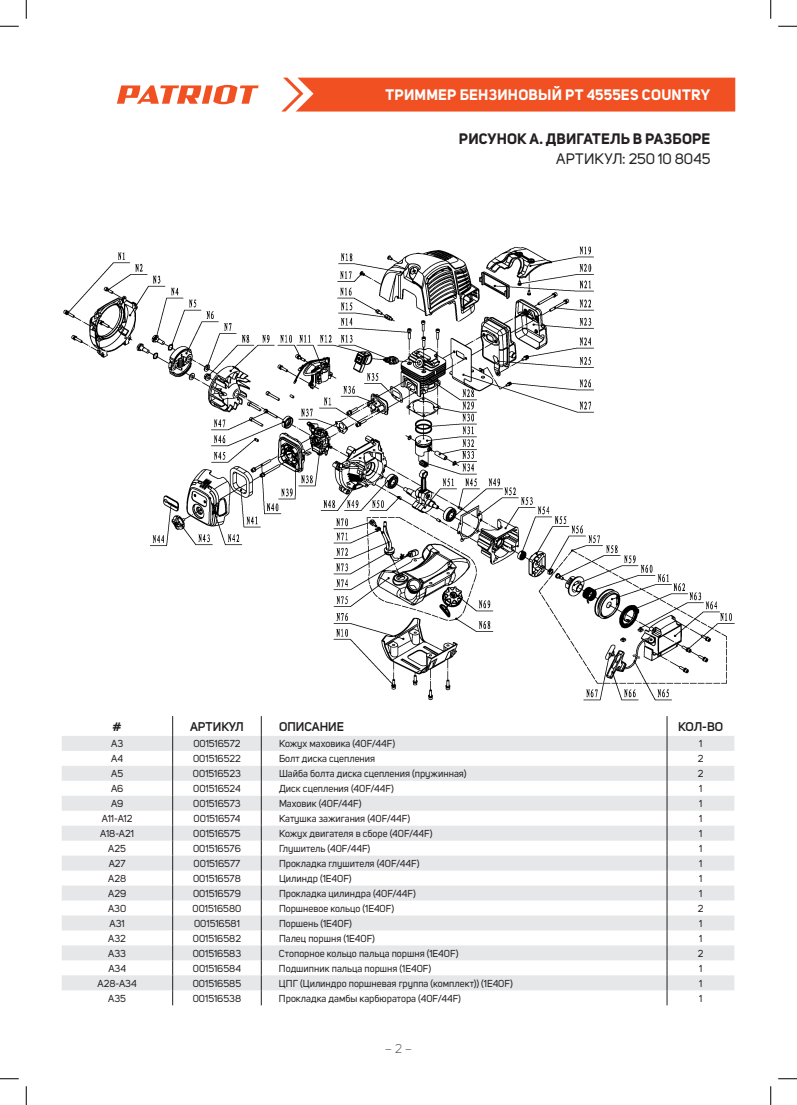
<style>
.page{position:relative;width:797px;height:1105px;background:#fff}
.page>*{position:absolute;margin:0;border:0;box-sizing:border-box;transform-origin:0 0}
.t1{font:700 15px "Uni Sans";letter-spacing:.015em;color:#fff}
.t2{font:700 15px "Uni Sans";letter-spacing:.005em;color:#231f20}
.t3{font:15px "Uni Sans";letter-spacing:-.005em;color:#231f20}
.t4{font:600 12.5px "Uni Sans";color:#231f20}
.t5{font:300 12.5px "Uni Sans";color:#231f20}
.t6{font:10px "Uni Sans";color:#231f20}
</style>
<div class="page">
<svg style="left:281px;top:78px;width:454px;height:34px;background:#f15a2e"></svg>
<svg style="left:117px;top:85px;width:142px;height:19px"></svg>
<svg style="left:62px;top:736px;width:672px;height:254px;fill:#eaebec"></svg>
<svg style="left:172px;top:716px;width:1px;height:289px"></svg>
<svg style="left:261px;top:716px;width:1px;height:289px"></svg>
<svg style="left:666px;top:716px;width:1px;height:289px"></svg>
<img style="left:63px;top:246px;width:672px;height:455px">
<svg style="left:0;top:25px;width:19px;height:2px"></svg>
<svg style="left:778px;top:25px;width:19px;height:2px"></svg>
<svg style="left:0;top:1078px;width:19px;height:1px"></svg>
<svg style="left:778px;top:1078px;width:19px;height:1px"></svg>
<svg style="left:25px;top:0;width:2px;height:19px"></svg>
<svg style="left:25px;top:1086px;width:2px;height:19px"></svg>
<svg style="left:770px;top:0;width:1px;height:19px"></svg>
<svg style="left:770px;top:1086px;width:1px;height:19px"></svg>
<h1 class="t1" style="left:385px;top:86px;width:326px">ТРИММЕР БЕНЗИНОВЫЙ PT 4555ES COUNTRY</h1>
<h1 class="t2" style="left:459px;top:129px;width:253px">РИСУНОК A. ДВИГАТЕЛЬ В РАЗБОРЕ</h1>
<h1 class="t3" style="left:556px;top:150px;width:156px">АРТИКУЛ: 250 10 8045</h1>
<p class="t4" style="left:113px;top:719px;width:11px">#</p>
<p class="t4" style="left:190px;top:719px;width:55px">АРТИКУЛ</p>
<p class="t4" style="left:279px;top:719px;width:67px">ОПИСАНИЕ</p>
<p class="t4" style="left:678px;top:719px;width:47px">КОЛ-ВО</p>
<p class="t6" style="left:111px;top:738px;width:14px">A3</p>
<p class="t6" style="left:193px;top:738px;width:49px">001516572</p>
<p class="t6" style="left:279px;top:738px;width:118px">Кожух маховика (40F/44F)</p>
<p class="t6" style="left:699px;top:738px;width:5px">1</p>
<p class="t6" style="left:111px;top:753px;width:13px">A4</p>
<p class="t6" style="left:193px;top:753px;width:49px">001516522</p>
<p class="t6" style="left:279px;top:753px;width:98px">Болт диска сцепления</p>
<p class="t6" style="left:698px;top:753px;width:7px">2</p>
<p class="t6" style="left:111px;top:768px;width:14px">A5</p>
<p class="t6" style="left:193px;top:768px;width:49px">001516523</p>
<p class="t6" style="left:279px;top:768px;width:189px">Шайба болта диска сцепления (пружинная)</p>
<p class="t6" style="left:698px;top:768px;width:7px">2</p>
<p class="t6" style="left:111px;top:783px;width:14px">A6</p>
<p class="t6" style="left:193px;top:783px;width:49px">001516524</p>
<p class="t6" style="left:279px;top:783px;width:116px">Диск сцепления (40F/44F)</p>
<p class="t6" style="left:699px;top:783px;width:5px">1</p>
<p class="t6" style="left:111px;top:798px;width:14px">A9</p>
<p class="t6" style="left:193px;top:798px;width:49px">001516573</p>
<p class="t6" style="left:279px;top:798px;width:84px">Маховик (40F/44F)</p>
<p class="t6" style="left:699px;top:798px;width:5px">1</p>
<p class="t6" style="left:102px;top:813px;width:32px">A11-A12</p>
<p class="t6" style="left:194px;top:813px;width:48px">001516574</p>
<p class="t6" style="left:279px;top:813px;width:133px">Катушка зажигания (40F/44F)</p>
<p class="t6" style="left:699px;top:813px;width:5px">1</p>
<p class="t6" style="left:100px;top:828px;width:35px">A18-A21</p>
<p class="t6" style="left:193px;top:828px;width:49px">001516575</p>
<p class="t6" style="left:279px;top:828px;width:155px">Кожух двигателя в сборе (40F/44F)</p>
<p class="t6" style="left:699px;top:828px;width:5px">1</p>
<p class="t6" style="left:108px;top:843px;width:19px">A25</p>
<p class="t6" style="left:193px;top:843px;width:49px">001516576</p>
<p class="t6" style="left:279px;top:843px;width:93px">Глушитель (40F/44F)</p>
<p class="t6" style="left:699px;top:843px;width:5px">1</p>
<p class="t6" style="left:109px;top:858px;width:19px">A27</p>
<p class="t6" style="left:194px;top:858px;width:48px">001516577</p>
<p class="t6" style="left:279px;top:858px;width:142px">Прокладка глушителя (40F/44F)</p>
<p class="t6" style="left:699px;top:858px;width:5px">1</p>
<p class="t6" style="left:108px;top:873px;width:20px">A28</p>
<p class="t6" style="left:193px;top:873px;width:49px">001516578</p>
<p class="t6" style="left:279px;top:873px;width:74px">Цилиндр (1E40F)</p>
<p class="t6" style="left:699px;top:873px;width:5px">1</p>
<p class="t6" style="left:108px;top:888px;width:20px">A29</p>
<p class="t6" style="left:193px;top:888px;width:49px">001516579</p>
<p class="t6" style="left:279px;top:888px;width:138px">Прокладка цилиндра (40F/44F)</p>
<p class="t6" style="left:699px;top:888px;width:5px">1</p>
<p class="t6" style="left:108px;top:903px;width:20px">A30</p>
<p class="t6" style="left:192px;top:903px;width:50px">001516580</p>
<p class="t6" style="left:279px;top:903px;width:117px">Поршневое кольцо (1E40F)</p>
<p class="t6" style="left:697px;top:903px;width:7px">2</p>
<p class="t6" style="left:110px;top:918px;width:17px">A31</p>
<p class="t6" style="left:194px;top:918px;width:47px">001516581</p>
<p class="t6" style="left:279px;top:918px;width:75px">Поршень (1E40F)</p>
<p class="t6" style="left:699px;top:918px;width:5px">1</p>
<p class="t6" style="left:108px;top:933px;width:19px">A32</p>
<p class="t6" style="left:193px;top:933px;width:50px">001516582</p>
<p class="t6" style="left:279px;top:933px;width:98px">Палец поршня (1E40F)</p>
<p class="t6" style="left:699px;top:933px;width:5px">1</p>
<p class="t6" style="left:108px;top:948px;width:19px">A33</p>
<p class="t6" style="left:193px;top:948px;width:50px">001516583</p>
<p class="t6" style="left:279px;top:948px;width:181px">Стопорное кольцо пальца поршня (1E40F)</p>
<p class="t6" style="left:697px;top:948px;width:7px">2</p>
<p class="t6" style="left:108px;top:963px;width:19px">A34</p>
<p class="t6" style="left:193px;top:963px;width:50px">001516584</p>
<p class="t6" style="left:279px;top:963px;width:154px">Подшипник пальца поршня (1E40F)</p>
<p class="t6" style="left:699px;top:963px;width:5px">1</p>
<p class="t6" style="left:97px;top:977px;width:41px">A28-A34</p>
<p class="t6" style="left:193px;top:977px;width:50px">001516585</p>
<p class="t6" style="left:279px;top:977px;width:235px">ЦПГ (Цилиндро поршневая группа (комплект)) (1E40F)</p>
<p class="t6" style="left:699px;top:977px;width:5px">1</p>
<p class="t6" style="left:108px;top:992px;width:19px">A35</p>
<p class="t6" style="left:193px;top:992px;width:50px">001516538</p>
<p class="t6" style="left:279px;top:992px;width:183px">Прокладка дамбы карбюратора (40F/44F)</p>
<p class="t6" style="left:699px;top:992px;width:5px">1</p>
<p class="t5" style="left:385px;top:1041px;width:29px">– 2 –</p>
</div>
